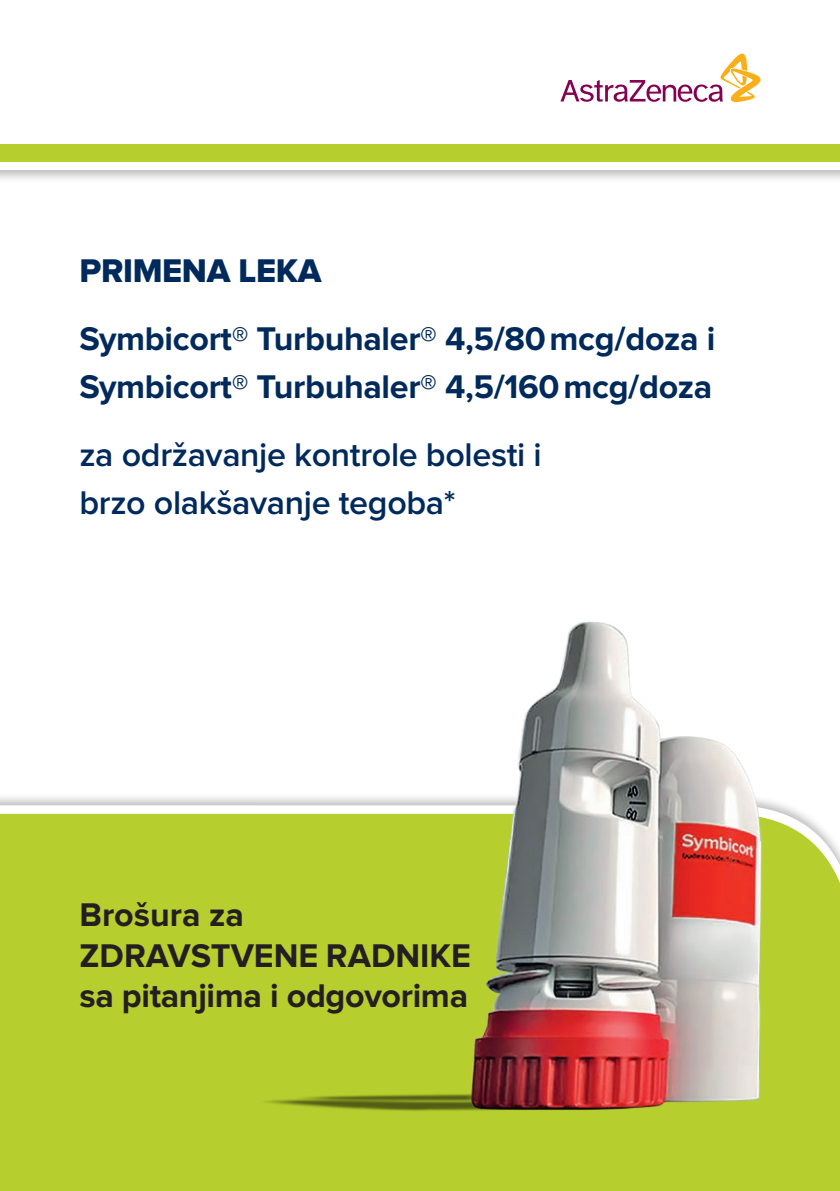
<style>
.page{position:relative;width:840px;height:1191px;background:#fff}
.page>*{position:absolute;margin:0;border:0;box-sizing:border-box;transform-origin:0 0}
.t1{font:700 34px/48px "Proxima Nova";letter-spacing:-.01em;color:#002a5b}
.t2{font:600 34px/48px "Proxima Nova";letter-spacing:-.01em;color:#002a5b}
.t3{font:700 34px/40.8px "Proxima Nova";color:#231f20}
.t4{font:34px "Proxima Nova Extrabld";letter-spacing:-.01em;color:#002a5b}
</style>
<div class="page">
<div style="left:0;top:814px;width:839px;height:377px;background:#b6cf2f"></div>
<img style="left:255px;top:622px;width:558px;height:517px">
<div style="left:0;top:150px;width:839px;height:33px;background:#231f20;opacity:.3"></div>
<div style="left:0;top:154px;width:839px;height:16px;background:#fff"></div>
<div style="left:0;top:145px;width:839px;height:17px;background:#b6cf2f"></div>
<svg style="left:560px;top:53px;width:201px;height:49px"></svg>
<p class="t4" style="left:79px;top:255px;width:243px">PRIMENA LEKA</p>
<p class="t1" style="left:79px;top:316px;width:637px">Symbicort® Turbuhaler® 4,5/80mcg/doza i<br>Symbicort® Turbuhaler® 4,5/160mcg/doza</p>
<p class="t2" style="left:79px;top:432px;width:463px">za održavanje kontrole bolesti i brzo olakšavanje tegoba*</p>
<p class="t3" style="left:79px;top:895px;width:393px">Brošura za<br>ZDRAVSTVENE RADNIKE sa pitanjima i odgovorima</p>
</div>
